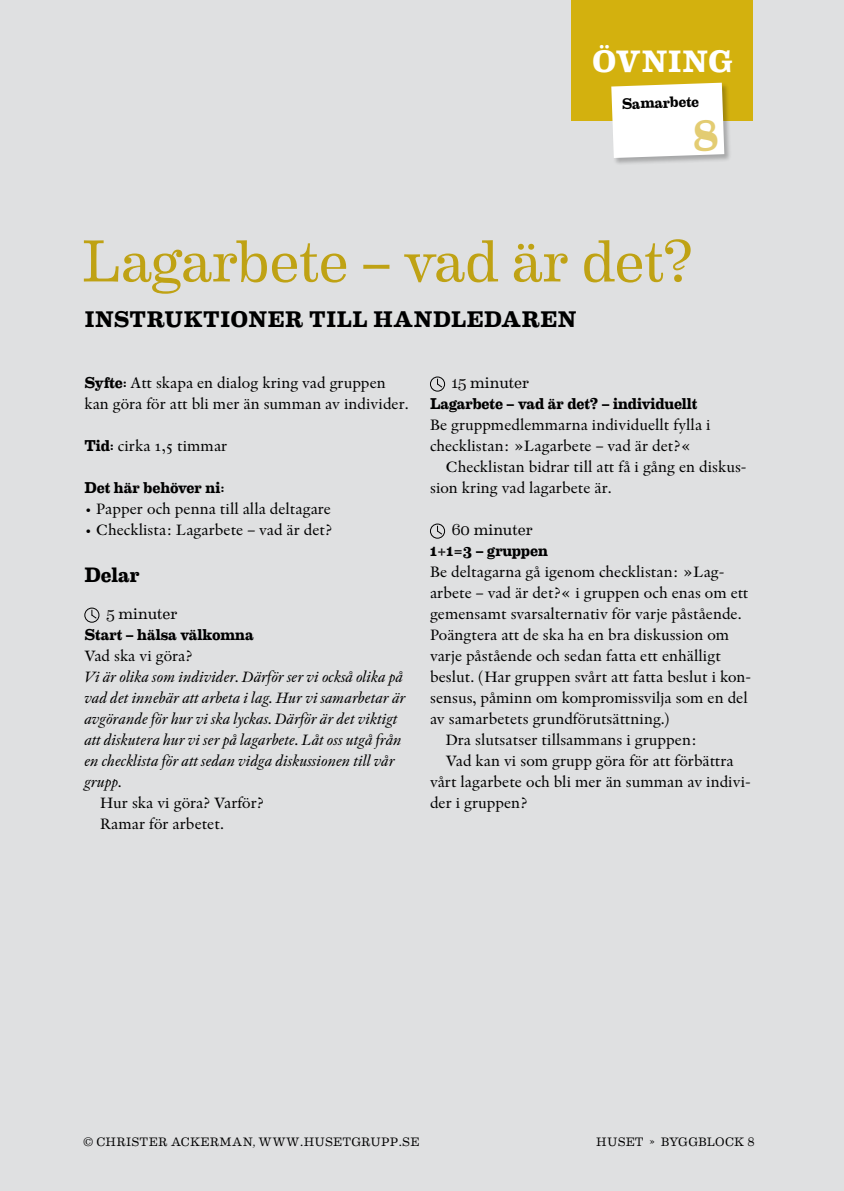
<style>
.page{position:relative;width:844px;height:1191px;background:#fff}
.page>*{position:absolute;margin:0;border:0;box-sizing:border-box;transform-origin:0 0}
.t1{font:59.5px "Eames Century Modern";letter-spacing:-.02em;color:#bfa214}
.t2{font:700 31.15px "Eames Century Modern";letter-spacing:.02em;color:#fff}
.t3{font:700 22.75px "Eames Century Modern";letter-spacing:.02em;color:#000}
.t4{font:700 21px "Eames Century Modern";letter-spacing:-.005em;color:#000}
.t5{font:15.75px/21px "Indigo Regular Os F";color:#000}
.t6{font:15.75px/21px "Indigo Italic Os F";color:#000}
.t7{font:700 15.75px "Eames Century Modern";letter-spacing:-.005em;color:#000}
.t8{font:15.75px "Eames Century Modern";letter-spacing:-.005em;color:#000}
.t9{font:700 15.22px "Eames Century Modern";color:#000}
.t10{font:12.25px "Eames Century Modern";letter-spacing:.02em;color:#000}
.s1{font-family:"Eames Century Modern";font-weight:700}
</style>
<div class="page">
<div style="left:0;top:0;width:843px;height:1191px;background:#dfe0e1"></div>
<div style="left:84px;top:607px;width:15px;height:15px;border:1px solid #000;border-radius:50%"></div>
<svg style="left:91px;top:610px;width:6px;height:9px"></svg>
<div style="left:430px;top:376px;width:15px;height:15px;border:1px solid #000;border-radius:50%"></div>
<svg style="left:437px;top:379px;width:6px;height:9px"></svg>
<div style="left:430px;top:523px;width:15px;height:15px;border:1px solid #000;border-radius:50%"></div>
<svg style="left:437px;top:526px;width:6px;height:9px"></svg>
<div style="left:571px;top:0;width:181px;height:120px;background:#d3b10e"></div>
<div style="left:610px;top:82px;width:121px;height:83px;background:#000;opacity:.25"></div>
<svg style="left:611px;top:83px;width:113px;height:75px"></svg>
<h2 class="t2" style="left:592px;top:38px;width:142px">ÖVNING</h2>
<p class="t9" style="left:621px;top:92px;width:79px;rotate:-2deg">Samarbete</p>
<h1 class="t1" style="left:81px;top:216px;width:612px">Lagarbete – vad är det?</h1>
<h3 class="t3" style="left:85px;top:302px;width:493px">INSTRUKTIONER TILL HANDLEDAREN</h3>
<p class="t5" style="left:84px;top:372px;width:326px"><span class="s1">Syfte:</span> Att skapa en dialog kring vad gruppen kan göra för att bli mer än summan av individer.</p>
<p class="t5" style="left:84px;top:435px;width:144px"><span class="s1">Tid:</span> cirka 1,5 timmar</p>
<p class="t7" style="left:84px;top:476px;width:142px">Det här behöver ni:</p>
<p class="t5" style="left:84px;top:498px;width:248px">• Papper och penna till alla deltagare</p>
<p class="t5" style="left:84px;top:519px;width:249px">• Checklista: Lagarbete – vad är det?</p>
<h3 class="t4" style="left:84px;top:559px;width:57px">Delar</h3>
<p class="t8" style="left:106px;top:602px;width:73px">5 minuter</p>
<p class="t7" style="left:84px;top:623px;width:171px">Start – hälsa välkomna</p>
<p class="t5" style="left:84px;top:645px;width:109px">Vad ska vi göra?</p>
<p class="t6" style="left:84px;top:666px;width:322px">Vi är olika som individer. Därför ser vi också olika på vad det innebär att arbeta i lag. Hur vi samarbetar är avgörande för hur vi ska lyckas. Därför är det viktigt att diskutera hur vi ser på lagarbete. Låt oss utgå från en checklista för att sedan vidga diskussionen till vår grupp.</p>
<p class="t5" style="left:100px;top:792px;width:165px">Hur ska vi göra? Varför?<br>Ramar för arbetet.</p>
<p class="t8" style="left:451px;top:371px;width:79px">15 minuter</p>
<p class="t7" style="left:430px;top:392px;width:269px">Lagarbete – vad är det? – individuellt</p>
<p class="t5" style="left:430px;top:414px;width:282px">Be gruppmedlemmarna individuellt fylla i checklistan: »Lagarbete – vad är det?«</p>
<p class="t5" style="left:430px;top:456px;width:318px;text-indent:16px">Checklistan bidrar till att få i gång en diskus&shy;sion kring vad lagarbete är.</p>
<p class="t8" style="left:451px;top:518px;width:82px">60 minuter</p>
<p class="t7" style="left:430px;top:539px;width:120px">1+1=3 – gruppen</p>
<p class="t5" style="left:430px;top:561px;width:296px">Be deltagarna gå igenom checklistan: »Lag-</p>
<p class="t5" style="left:430px;top:582px;width:320px">arbete – vad är det?« i gruppen och enas om ett</p>
<p class="t5" style="left:430px;top:603px;width:313px">gemensamt svarsalternativ för varje påstående.</p>
<p class="t5" style="left:430px;top:624px;width:301px">Poängtera att de ska ha en bra diskussion om</p>
<p class="t5" style="left:430px;top:645px;width:292px">varje påstående och sedan fatta ett enhälligt</p>
<p class="t5" style="left:430px;top:666px;width:322px">beslut. (Har gruppen svårt att fatta beslut i kon-</p>
<p class="t5" style="left:430px;top:687px;width:319px">sensus, påminn om kompromissvilja som en del</p>
<p class="t5" style="left:430px;top:708px;width:241px">av samarbetets grundförutsättning.)</p>
<p class="t5" style="left:445px;top:729px;width:252px">Dra slutsatser tillsammans i gruppen:</p>
<p class="t5" style="left:445px;top:750px;width:289px">Vad kan vi som grupp göra för att förbättra</p>
<p class="t5" style="left:430px;top:771px;width:322px">vårt lagarbete och bli mer än summan av indivi-</p>
<p class="t5" style="left:430px;top:792px;width:99px">der i gruppen?</p>
<p class="t10" style="left:83px;top:1133px;width:337px">© CHRISTER ACKERMAN, WWW.HUSETGRUPP.SE</p>
<p class="t10" style="left:596px;top:1133px;width:160px">HUSET » BYGGBLOCK 8</p>
</div>
